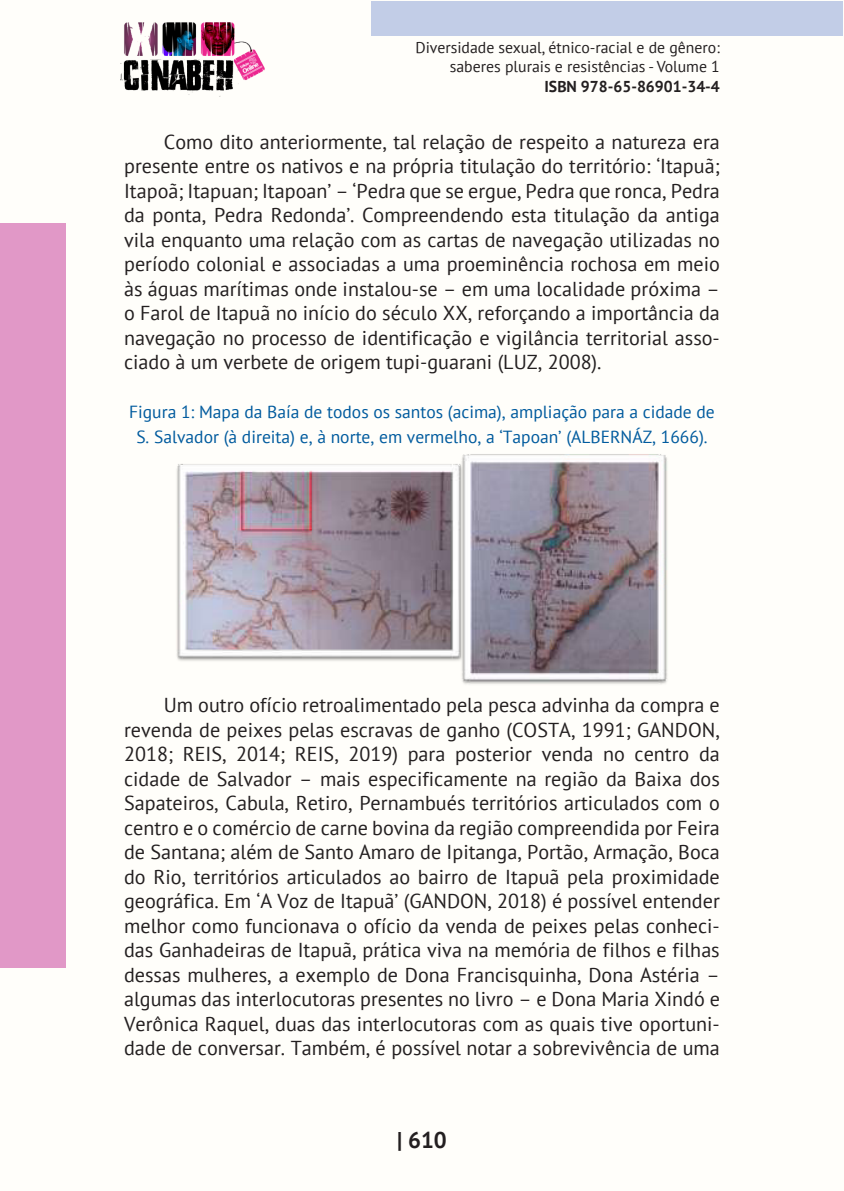
<style>
.page{position:relative;width:844px;height:1191px;background:#fff}
.page>*{position:absolute;margin:0;border:0;box-sizing:border-box;transform-origin:0 0}
.t1{font:700 22.75px "PT Sans";color:#231f20}
._8_CORPO{font:20.12px/24.5px "PT Sans";color:#231f20;text-align:justify}
._12__LEGENDA{font:17.5px/24.5px "PT Sans";color:#015b9e;text-align:center}
.t2{font:15.75px/18.9px "PT Sans";color:#231f20;text-align:right}
.t3{font:700 15.75px "PT Sans";color:#231f20}
</style>
<div class="page">
<div style="left:0;top:0;width:843px;height:1191px;background:#fffefa"></div>
<div style="left:371px;top:1px;width:471px;height:35px;background:#c2cde7"></div>
<div style="left:0;top:223px;width:65px;height:744px;background:#e198c7"></div>
<img style="left:120px;top:22px;width:144px;height:75px">
<img style="left:177px;top:454px;width:490px;height:230px">
<p class="t2" style="left:415px;top:38px;width:306px">Diversidade sexual, étnico-racial e de gênero: saberes plurais e resistências - Volume 1</p>
<p class="t3" style="left:544px;top:76px;width:177px">ISBN 978-65-86901-34-4</p>
<p class="_8_CORPO" style="left:124px;top:129px;width:597px;text-indent:40px">Como dito anteriormente, tal relação de respeito a natureza era presente entre os nativos e na própria titulação do território: ‘Itapuã; Itapoã; Itapuan; Itapoan’ – ‘Pedra que se ergue, Pedra que ronca, Pedra da ponta, Pedra Redonda’. Compreendendo esta titulação da antiga vila enquanto uma relação com as cartas de navegação utilizadas no período colonial e associadas a uma proeminência rochosa em meio às águas marítimas onde instalou-se – em uma localidade próxima – o Farol de Itapuã no início do século XX, reforçando a importância da navegação no processo de identificação e vigilância territorial asso&shy;ciado à um verbete de origem tupi-guarani (LUZ, 2008).</p>
<p class="_12__LEGENDA" style="left:129px;top:399px;width:587px">Figura 1: Mapa da Baía de todos os santos (acima), ampliação para a cidade de<br>S. Salvador (à direita) e, à norte, em vermelho, a ‘Tapoan’ (ALBERNÁZ, 1666).</p>
<p class="_8_CORPO" style="left:124px;top:692px;width:597px;text-indent:40px">Um outro ofício retroalimentado pela pesca advinha da compra e revenda de peixes pelas escravas de ganho (COSTA, 1991; GANDON, 2018; REIS, 2014; REIS, 2019) para posterior venda no centro da cidade de Salvador – mais especificamente na região da Baixa dos Sapateiros, Cabula, Retiro, Pernambués territórios articulados com o centro e o comércio de carne bovina da região compreendida por Feira de Santana; além de Santo Amaro de Ipitanga, Portão, Armação, Boca do Rio, territórios articulados ao bairro de Itapuã pela proximidade geográfica. Em ‘A Voz de Itapuã’ (GANDON, 2018) é possível entender melhor como funcionava o ofício da venda de peixes pelas conheci&shy;das Ganhadeiras de Itapuã, prática viva na memória de filhos e filhas dessas mulheres, a exemplo de Dona Francisquinha, Dona Astéria – algumas das interlocutoras presentes no livro – e Dona Maria Xindó e Verônica Raquel, duas das interlocutoras com as quais tive oportuni&shy;dade de conversar. Também, é possível notar a sobrevivência de uma</p>
<p class="t1" style="left:397px;top:1125px;width:51px">| 610</p>
</div>
